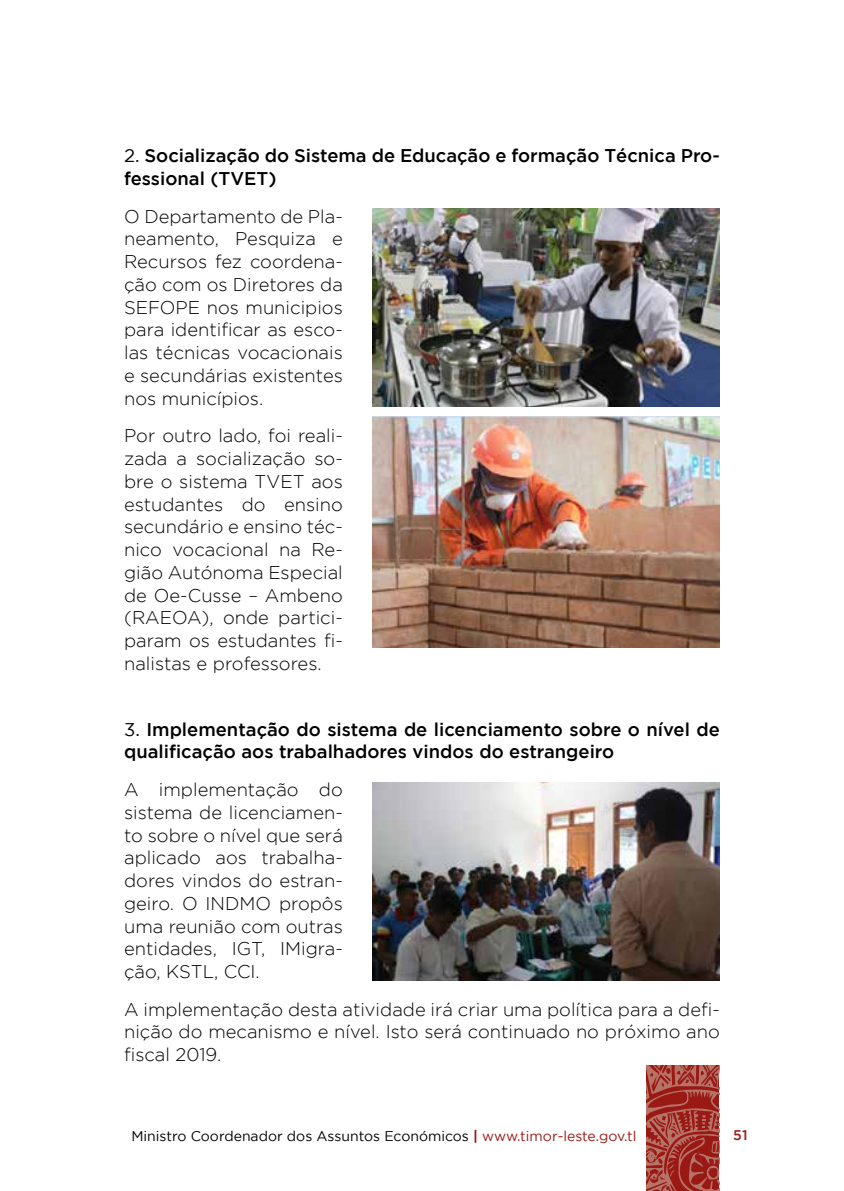
<style>
.page{position:relative;width:844px;height:1191px;background:#fff}
.page>*{position:absolute;margin:0;border:0;box-sizing:border-box;transform-origin:0 0}
.t1{font:300 18.38px/22.8px "Gotham";color:#000;text-align:justify}
.t2{font:500 18.38px/22.8px "Gotham";color:#000}
.t3{font:14px "Gotham";color:#000}
.t4{font:500 14px "Gotham";color:#9b1914}
.s1{font-weight:400}
.s2{font-weight:700;color:#9b1914}
.s3{color:#9b1914}
</style>
<div class="page">
<svg style="left:646px;top:1065px;width:73px;height:126px;background:#a53d36"></svg>
<img style="left:372px;top:208px;width:347px;height:199px">
<img style="left:372px;top:782px;width:347px;height:198px">
<img style="left:372px;top:416px;width:347px;height:231px">
<p class="t2" style="left:124px;top:144px;width:597px"><span class="s1">2.</span> Socialização do Sistema de Educação e formação Técnica Pro&shy;fessional (TVET)</p>
<p class="t1" style="left:124px;top:205px;width:220px">O Departamento de Pla&shy;neamento, Pesquiza e Recursos fez coordena&shy;ção com os Diretores da SEFOPE nos municipios para identificar as esco&shy;las técnicas vocacionais e secundárias existentes nos municípios.</p>
<p class="t1" style="left:124px;top:424px;width:220px">Por outro lado, foi reali&shy;zada a socialização so&shy;bre o sistema TVET aos estudantes do ensino secundário e ensino téc&shy;nico vocacional na Re&shy;gião Autónoma Especial de Oe-Cusse – Ambeno (RAEOA), onde partici&shy;param os estudantes fi&shy;nalistas e professores.</p>
<p class="t2" style="left:124px;top:717px;width:597px"><span class="s1">3.</span> Implementação do sistema de licenciamento sobre o nível de qualificação aos trabalhadores vindos do estrangeiro</p>
<p class="t1" style="left:124px;top:778px;width:220px">A implementação do sistema de licenciamen&shy;to sobre o nível que será aplicado aos trabalha&shy;dores vindos do estran&shy;geiro. O INDMO propôs uma reunião com outras entidades, IGT, IMigra&shy;ção, KSTL, CCI.</p>
<p class="t1" style="left:124px;top:997px;width:597px">A implementação desta atividade irá criar uma política para a defi&shy;nição do mecanismo e nível. Isto será continuado no próximo ano fiscal 2019.</p>
<p class="t3" style="left:131px;top:1128px;width:506px">Ministro Coordenador dos Assuntos Económicos <span class="s2">|</span> <span class="s3">www.timor-leste.gov.tl</span></p>
<p class="t4" style="left:733px;top:1127px;width:16px">51</p>
</div>
